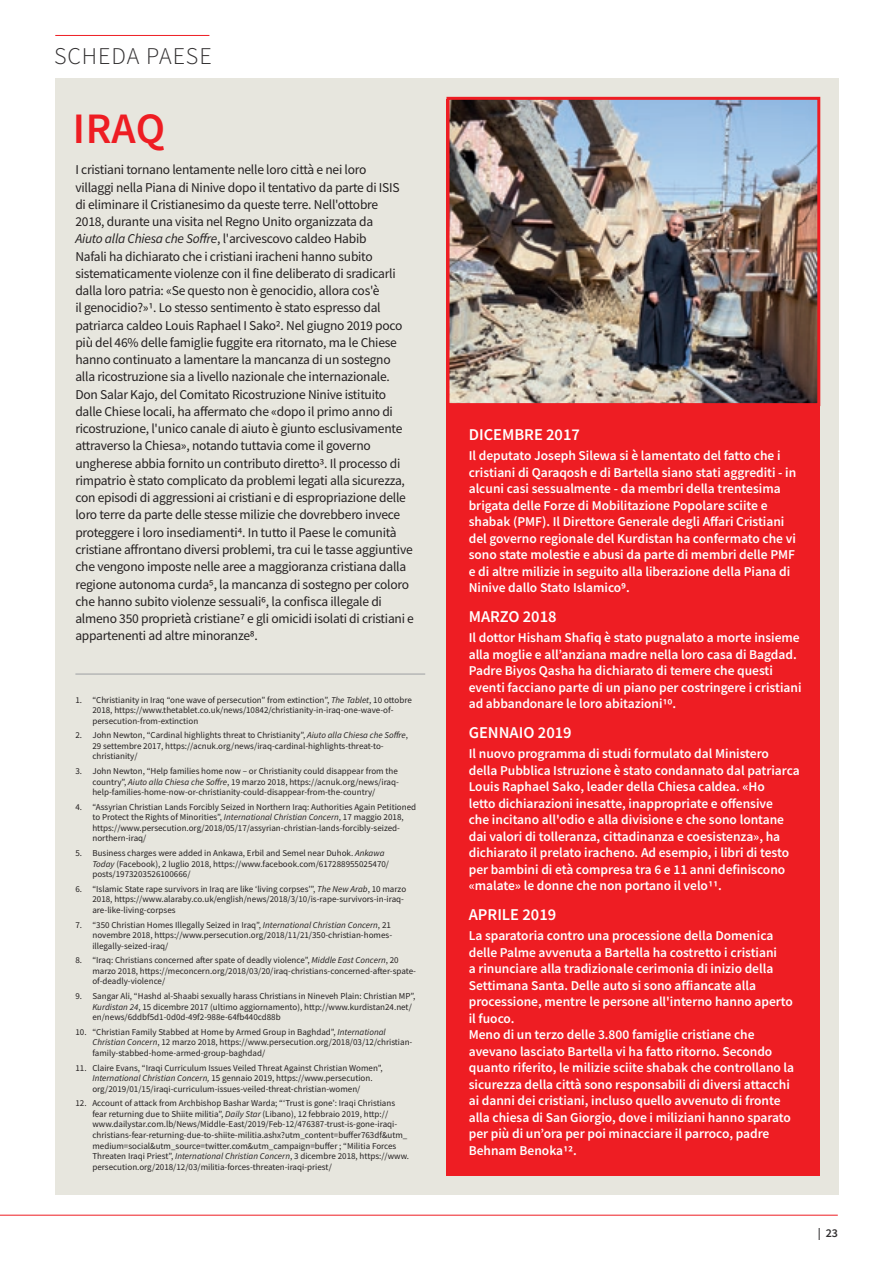
<style>
.page{position:relative;width:893px;height:1263px;background:#fff}
.page>*{position:absolute;margin:0;border:0;box-sizing:border-box;transform-origin:0 0}
.t1{font:600 43.5px "Source Sans Pro";color:#ee1d23}
.t2{font:300 24px "Source Sans Pro";letter-spacing:.04em;color:#312f30}
.t3{font:600 16.5px "Source Sans Pro";color:#fff}
.t4{font:600 13.5px/16.5px "Source Sans Pro";color:#fff}
.t5{font:13.5px/17.2px "Source Sans Pro";letter-spacing:-.02em;color:#231f20}
.t6{font:600 12px "Source Sans Pro";color:#312f30}
.t7{font:9px/10.5px "Source Sans Pro";color:#231f20}
.s1{font-style:italic}
</style>
<div class="page">
<hr style="left:0;top:1215px;width:838px;height:1px;background:#ee1d23">
<div style="left:55px;top:79px;width:783px;height:1116px;background:#e7e6de"></div>
<hr style="left:75px;top:674px;width:350px;height:1px;background:#9d9fa2">
<hr style="left:55px;top:35px;width:154px;height:1px;background:#ee1d23">
<div style="left:446px;top:99px;width:374px;height:1077px;background:#ee1d23"></div>
<img style="left:450px;top:101px;width:366px;height:301px">
<div style="left:446px;top:97px;width:374px;height:309px;border:3px solid #ee1d23"></div>
<h2 class="t2" style="left:54px;top:41px;width:159px">SCHEDA PAESE</h2>
<h1 class="t1" style="left:73px;top:100px;width:94px">IRAQ</h1>
<p class="t5" style="left:75px;top:161px;width:340px">I cristiani tornano lentamente nelle loro città e nei loro<br>villaggi nella Piana di Ninive dopo il tentativo da parte di ISIS<br>di eliminare il Cristianesimo da queste terre. Nell'ottobre<br>2018, durante una visita nel Regno Unito organizzata da<br><span class="s1">Aiuto alla Chiesa che Soffre</span>, l'arcivescovo caldeo Habib<br>Nafali ha dichiarato che i cristiani iracheni hanno subito sistematicamente violenze con il fine deliberato di sradicarli dalla loro patria: «Se questo non è genocidio, allora cos'è<br>il genocidio?»1. Lo stesso sentimento è stato espresso dal patriarca caldeo Louis Raphael I Sako2. Nel giugno 2019 poco più del 46% delle famiglie fuggite era ritornato, ma le Chiese hanno continuato a lamentare la mancanza di un sostegno<br>alla ricostruzione sia a livello nazionale che internazionale.<br>Don Salar Kajo, del Comitato Ricostruzione Ninive istituito dalle Chiese locali, ha affermato che «dopo il primo anno di ricostruzione, l'unico canale di aiuto è giunto esclusivamente attraverso la Chiesa», notando tuttavia come il governo ungherese abbia fornito un contributo diretto3. Il processo di rimpatrio è stato complicato da problemi legati alla sicurezza, con episodi di aggressioni ai cristiani e di espropriazione delle loro terre da parte delle stesse milizie che dovrebbero invece proteggere i loro insediamenti4. In tutto il Paese le comunità cristiane affrontano diversi problemi, tra cui le tasse aggiuntive che vengono imposte nelle aree a maggioranza cristiana dalla regione autonoma curda5, la mancanza di sostegno per coloro che hanno subito violenze sessuali6, la confisca illegale di almeno 350 proprietà cristiane7 e gli omicidi isolati di cristiani e appartenenti ad altre minoranze8.</p>
<p class="t7" style="left:92px;top:694px;width:321px;text-indent:-17px">1. “Christianity in Iraq “one wave of persecution” from extinction”, <span class="s1">The Tablet</span>, 10 ottobre<br>2018, https://www.thetablet.co.uk/news/10842/christianity-in-iraq-one-wave-of&shy;persecution-from-extinction</p>
<p class="t7" style="left:92px;top:730px;width:317px;text-indent:-17px">2. John Newton, “Cardinal highlights threat to Christianity”, <span class="s1">Aiuto alla Chiesa che Soffre</span>,<br>29 settembre 2017, https://acnuk.org/news/iraq-cardinal-highlights-threat-to&shy;christianity/</p>
<p class="t7" style="left:92px;top:766px;width:308px;text-align:justify;text-indent:-17px">3. John Newton, “Help families home now – or Christianity could disappear from the country”, <span class="s1">Aiuto alla Chiesa che Soffre</span>, 19 marzo 2018, https://acnuk.org/news/iraq&shy;help-families-home-now-or-christianity-could-disappear-from-the-country/</p>
<p class="t7" style="left:92px;top:801px;width:325px;text-indent:-17px">4. “Assyrian Christian Lands Forcibly Seized in Northern Iraq: Authorities Again Petitioned to Protect the Rights of Minorities”, <span class="s1">International Christian Concern</span>, 17 maggio 2018, https://www.persecution.org/2018/05/17/assyrian-christian-lands-forcibly-seized&shy;northern-iraq/</p>
<p class="t7" style="left:92px;top:848px;width:298px;text-indent:-17px">5. Business charges were added in Ankawa, Erbil and Semel near Duhok. <span class="s1">Ankawa<br>Today</span> (Facebook), 2 luglio 2018, https://www.facebook.com/617288955025470/ posts/1973203526100666/</p>
<p class="t7" style="left:92px;top:884px;width:315px;text-indent:-17px">6. “Islamic State rape survivors in Iraq are like ‘living corpses’”, <span class="s1">The New Arab</span>, 10 marzo<br>2018, https://www.alaraby.co.uk/english/news/2018/3/10/is-rape-survivors-in-iraq&shy;are-like-living-corpses</p>
<p class="t7" style="left:92px;top:919px;width:301px;text-indent:-17px">7. “350 Christian Homes Illegally Seized in Iraq”, <span class="s1">International Christian Concern</span>, 21 novembre 2018, https://www.persecution.org/2018/11/21/350-christian-homes&shy;illegally-seized-iraq/</p>
<p class="t7" style="left:92px;top:955px;width:325px;text-indent:-17px">8. “Iraq: Christians concerned after spate of deadly violence”, <span class="s1">Middle East Concern</span>, 20 marzo 2018, https://meconcern.org/2018/03/20/iraq-christians-concerned-after-spate&shy;of-deadly-violence/</p>
<p class="t7" style="left:92px;top:991px;width:325px;text-indent:-17px">9. Sangar Ali, “Hashd al-Shaabi sexually harass Christians in Nineveh Plain: Christian MP”,<br><span class="s1">Kurdistan 24</span>, 15 dicembre 2017 (ultimo aggiornamento), http://www.kurdistan24.net/ en/news/6ddbf5d1-0d0d-49f2-988e-64fb440cd88b</p>
<p class="t7" style="left:92px;top:1027px;width:321px;text-indent:-17px">10. “Christian Family Stabbed at Home by Armed Group in Baghdad”, <span class="s1">International<br>Christian Concern</span>, 12 marzo 2018, https://www.persecution.org/2018/03/12/christian&shy;family-stabbed-home-armed-group-baghdad/</p>
<p class="t7" style="left:92px;top:1062px;width:292px;text-indent:-17px">11. Claire Evans, “Iraqi Curriculum Issues Veiled Threat Against Christian Women”,<br><span class="s1">International Christian Concern,</span> 15 gennaio 2019, https://www.persecution. org/2019/01/15/iraqi-curriculum-issues-veiled-threat-christian-women/</p>
<p class="t7" style="left:92px;top:1098px;width:318px;text-indent:-17px">12. Account of attack from Archbishop Bashar Warda; “‘Trust is gone’: Iraqi Christians fear returning due to Shiite militia”, <span class="s1">Daily Star</span> (Libano), 12 febbraio 2019, http:// www.dailystar.com.lb/News/Middle-East/2019/Feb-12/476387-trust-is-gone-iraqi&shy;christians-fear-returning-due-to-shiite-militia.ashx?utm_content=buffer763df&amp;utm_ medium=social&amp;utm_source=twitter.com&amp;utm_campaign=buffer ; “Militia Forces Threaten Iraqi Priest”, <span class="s1">International Christian Concern</span>, 3 dicembre 2018, https://www. persecution.org/2018/12/03/militia-forces-threaten-iraqi-priest/</p>
<h3 class="t3" style="left:469px;top:423px;width:113px">DICEMBRE 2017</h3>
<p class="t4" style="left:469px;top:447px;width:329px">Il deputato Joseph Silewa si è lamentato del fatto che i cristiani di Qaraqosh e di Bartella siano stati aggrediti - in alcuni casi sessualmente - da membri della trentesima brigata delle Forze di Mobilitazione Popolare sciite e shabak (PMF). Il Direttore Generale degli Affari Cristiani del governo regionale del Kurdistan ha confermato che vi sono state molestie e abusi da parte di membri delle PMF e di altre milizie in seguito alla liberazione della Piana di Ninive dallo Stato Islamico9.</p>
<h3 class="t3" style="left:469px;top:605px;width:89px">MARZO 2018</h3>
<p class="t4" style="left:469px;top:629px;width:334px">Il dottor Hisham Shafiq è stato pugnalato a morte insieme alla moglie e all’anziana madre nella loro casa di Bagdad.<br>Padre Biyos Qasha ha dichiarato di temere che questi eventi facciano parte di un piano per costringere i cristiani ad abbandonare le loro abitazioni10.</p>
<h3 class="t3" style="left:469px;top:721px;width:105px">GENNAIO 2019</h3>
<p class="t4" style="left:469px;top:745px;width:333px">Il nuovo programma di studi formulato dal Ministero della Pubblica Istruzione è stato condannato dal patriarca Louis Raphael Sako, leader della Chiesa caldea. «Ho<br>letto dichiarazioni inesatte, inappropriate e offensive<br>che incitano all'odio e alla divisione e che sono lontane dai valori di tolleranza, cittadinanza e coesistenza», ha dichiarato il prelato iracheno. Ad esempio, i libri di testo per bambini di età compresa tra 6 e 11 anni definiscono «malate» le donne che non portano il velo11.</p>
<h3 class="t3" style="left:469px;top:903px;width:89px">APRILE 2019</h3>
<p class="t4" style="left:469px;top:927px;width:327px">La sparatoria contro una processione della Domenica delle Palme avvenuta a Bartella ha costretto i cristiani<br>a rinunciare alla tradizionale cerimonia di inizio della Settimana Santa. Delle auto si sono affiancate alla processione, mentre le persone all'interno hanno aperto il fuoco.<br>Meno di un terzo delle 3.800 famiglie cristiane che avevano lasciato Bartella vi ha fatto ritorno. Secondo quanto riferito, le milizie sciite shabak che controllano la sicurezza della città sono responsabili di diversi attacchi ai danni dei cristiani, incluso quello avvenuto di fronte alla chiesa di San Giorgio, dove i miliziani hanno sparato per più di un’ora per poi minacciare il parroco, padre Behnam Benoka12.</p>
<h3 class="t6" style="left:818px;top:1225px;width:22px">| 23</h3>
</div>
